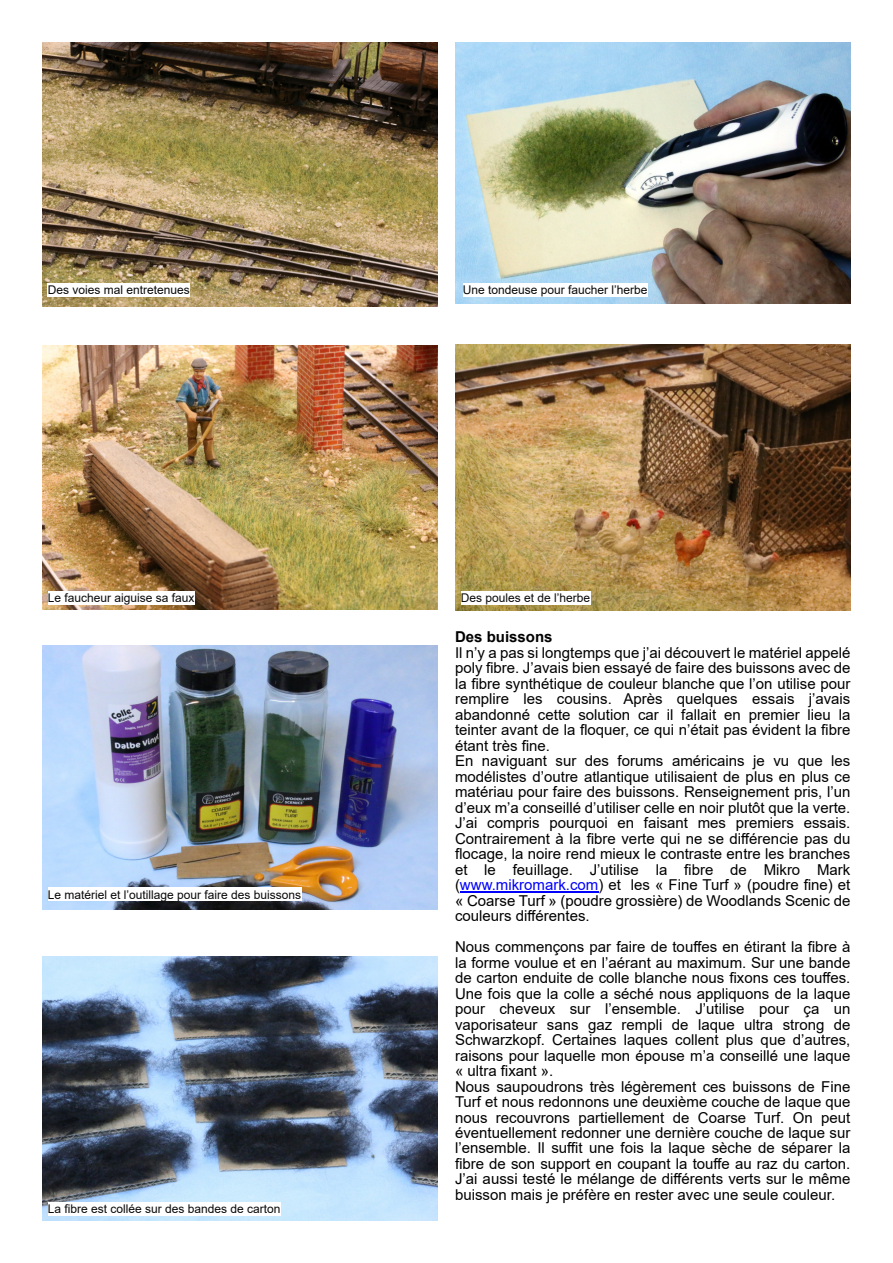
<style>
.page{position:relative;width:893px;height:1263px;background:#fff}
.page>*{position:absolute;margin:0;border:0;box-sizing:border-box;transform-origin:0 0}
.t1{font:15px/15.5px "Arial";color:#000}
.t2{font:700 15px "Arial";color:#000}
.t3{font:12px "Arial";color:#09090a}
.s1{color:#00f}
</style>
<div class="page">
<img style="left:455px;top:43px;width:395px;height:261px">
<div style="left:463px;top:283px;width:185px;height:13px;background:#fff"></div>
<img style="left:43px;top:346px;width:395px;height:264px">
<div style="left:48px;top:591px;width:147px;height:14px;background:#fff"></div>
<img style="left:43px;top:646px;width:395px;height:263px">
<img style="left:43px;top:957px;width:395px;height:263px">
<img style="left:43px;top:43px;width:395px;height:263px">
<img style="left:455px;top:345px;width:395px;height:266px">
<hr style="left:460px;top:892px;width:138px;height:1px;background:#00f">
<div style="left:48px;top:283px;width:142px;height:14px;background:#fff"></div>
<div style="left:48px;top:888px;width:253px;height:13px;background:#fff"></div>
<div style="left:461px;top:591px;width:129px;height:14px;background:#fff"></div>
<div style="left:48px;top:1202px;width:233px;height:13px;background:#fff"></div>
<p class="t3" style="left:48px;top:285px;width:144px">Des voies mal entretenues</p>
<p class="t3" style="left:48px;top:594px;width:148px">Le faucheur aiguise sa faux</p>
<p class="t3" style="left:48px;top:890px;width:255px">Le matériel et l’outillage pour faire des buissons</p>
<p class="t3" style="left:48px;top:1204px;width:234px">La fibre est collée sur des bandes de carton</p>
<p class="t3" style="left:463px;top:285px;width:186px">Une tondeuse pour faucher l’herbe</p>
<p class="t3" style="left:461px;top:594px;width:131px">Des poules et de l’herbe</p>
<p class="t2" style="left:455px;top:631px;width:99px">Des buissons</p>
<p class="t1" style="left:455px;top:646px;width:397px">Il n’y a pas si longtemps que j’ai découvert le matériel appelé poly fibre. J’avais bien essayé de faire des buissons avec de la fibre synthétique de couleur blanche que l’on utilise pour remplire les cousins. Après quelques essais j’avais abandonné cette solution car il fallait en premier lieu la teinter avant de la floquer, ce qui n’était pas évident la fibre étant très fine.<br>En naviguant sur des forums américains je vu que les modélistes d’outre atlantique utilisaient de plus en plus ce matériau pour faire des buissons. Renseignement pris, l’un d’eux m’a conseillé d’utiliser celle en noir plutôt que la verte.<br>J’ai compris pourquoi en faisant mes premiers essais.<br>Contrairement à la fibre verte qui ne se différencie pas du flocage, la noire rend mieux le contraste entre les branches et le feuillage. J’utilise la fibre de Mikro Mark (<span class="s1">www.mikromark.com</span>) et les « Fine Turf » (poudre fine) et « Coarse Turf » (poudre grossière) de Woodlands Scenic de couleurs différentes.</p>
<p class="t1" style="left:455px;top:940px;width:397px">Nous commençons par faire de touffes en étirant la fibre à la forme voulue et en l’aérant au maximum. Sur une bande de carton enduite de colle blanche nous fixons ces touffes.<br>Une fois que la colle a séché nous appliquons de la laque pour cheveux sur l’ensemble. J’utilise pour ça un vaporisateur sans gaz rempli de laque ultra strong de Schwarzkopf. Certaines laques collent plus que d’autres, raisons pour laquelle mon épouse m’a conseillé une laque « ultra fixant ».<br>Nous saupoudrons très légèrement ces buissons de Fine Turf et nous redonnons une deuxième couche de laque que nous recouvrons partiellement de Coarse Turf. On peut éventuellement redonner une dernière couche de laque sur l’ensemble. Il suffit une fois la laque sèche de séparer la fibre de son support en coupant la touffe au raz du carton.<br>J’ai aussi testé le mélange de différents verts sur le même buisson mais je préfère en rester avec une seule couleur.</p>
</div>
